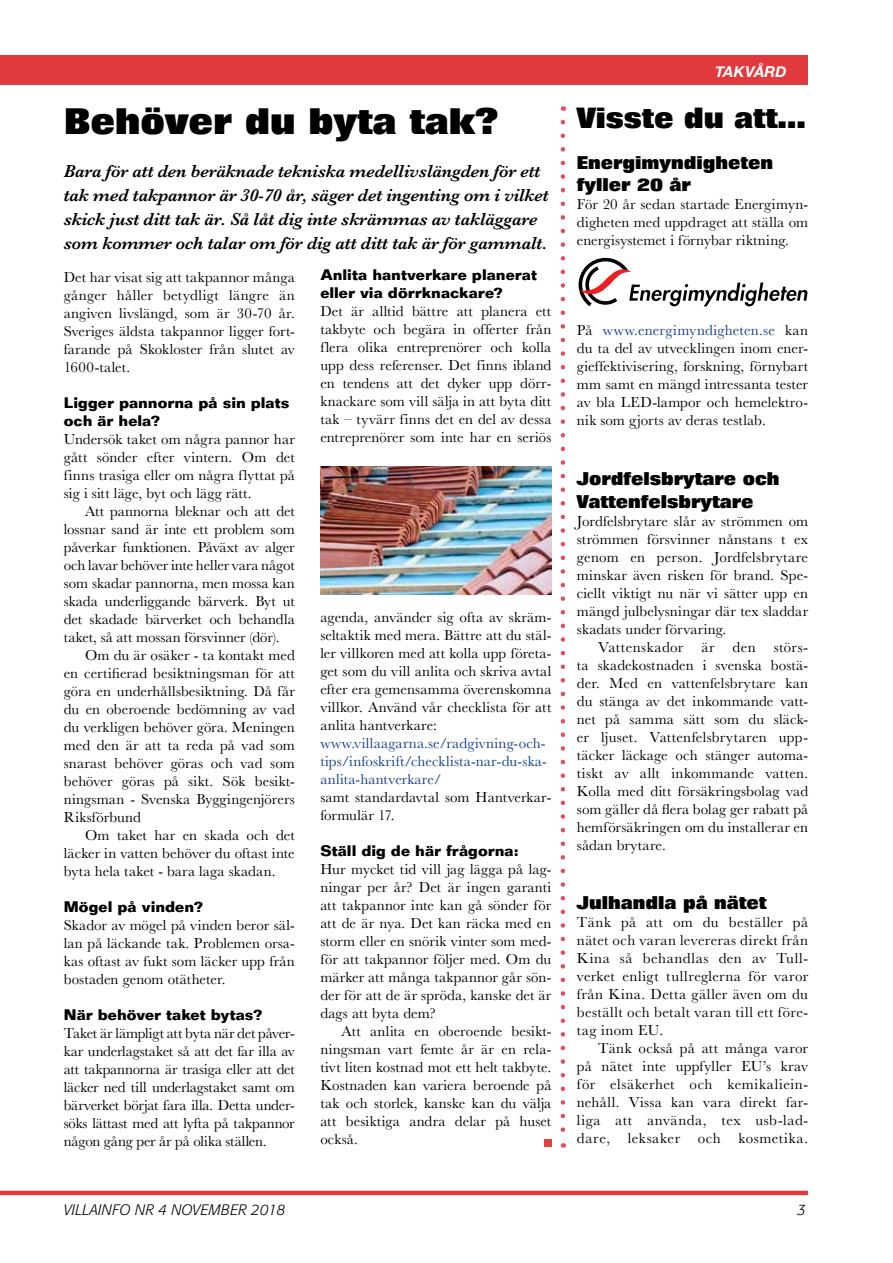
<style>
.page{position:relative;width:893px;height:1263px;background:#fff}
.page>*{position:absolute;margin:0;border:0;box-sizing:border-box;transform-origin:0 0}
.t1{font:800 36px "Folio";color:#000}
.t2{font:800 28.5px "Folio";color:#000}
.t3{font:italic 600 18px/24px "Baskerville";letter-spacing:-.01em;color:#000}
.t4{font:800 18px/22.5px "Folio";color:#000}
.t5{font:15px/18px "Baskerville";letter-spacing:.01em;color:#000;text-align:justify}
.t6{font:700 15px/18px "Folio";letter-spacing:.005em;color:#000}
.t7{font:15px/18px "Baskerville";letter-spacing:.015em;color:#133d8d;text-align:justify}
.t8{font:italic 300 15px "Formata";letter-spacing:.02em;color:#000}
.t9{font:italic 700 15px "Helvetica Neue";letter-spacing:.015em;color:#fff}
.s1{color:#133d8d}
</style>
<div class="page">
<div style="left:0;top:55px;width:808px;height:30px;background:#e03a3e"></div>
<svg style="left:561px;top:122px;width:4px;height:1026px"></svg>
<hr style="left:0;top:1191px;width:808px;height:4px;background:#e03a3e">
<div style="left:544px;top:1139px;width:7px;height:7px;background:#e14142"></div>
<img style="left:320px;top:466px;width:231px;height:128px">
<svg style="left:579px;top:258px;width:228px;height:48px"></svg>
<h1 class="t1" style="left:64px;top:101px;width:437px">Behöver du byta tak?</h1>
<p class="t9" style="left:715px;top:60px;width:73px">TAKVÅRD</p>
<h2 class="t2" style="left:577px;top:102px;width:231px">Visste du att…</h2>
<p class="t3" style="left:64px;top:159px;width:487px">Bara för att den beräknade tekniska medellivslängden för ett tak med takpannor är 30-70 år, säger det ingenting om i vilket skick just ditt tak är. Så låt dig inte skrämmas av takläggare som kommer och talar om för dig att ditt tak är för gammalt.</p>
<p class="t4" style="left:577px;top:151px;width:198px">Energimyndigheten fyller 20 år</p>
<p class="t5" style="left:577px;top:196px;width:233px">För 20 år sedan startade Energimyn&shy;digheten med uppdraget att ställa om energisystemet i förnybar riktning.</p>
<p class="t5" style="left:64px;top:268px;width:233px">Det har visat sig att takpannor många gånger håller betydligt längre än angiven livslängd, som är 30-70 år.<br>Sveriges äldsta takpannor ligger fort&shy;farande på Skokloster från slutet av 1600-talet.</p>
<p class="t6" style="left:64px;top:393px;width:227px">Ligger pannorna på sin plats och är hela?</p>
<p class="t5" style="left:64px;top:430px;width:233px">Undersök taket om några pannor har gått sönder efter vintern. Om det finns trasiga eller om några flyttat på sig i sitt läge, byt och lägg rätt.</p>
<p class="t5" style="left:64px;top:502px;width:233px;text-indent:21px">Att pannorna bleknar och att det lossnar sand är inte ett problem som påverkar funktionen. Påväxt av alger och lavar behöver inte heller vara något som skadar pannorna, men mossa kan skada underliggande bärverk. Byt ut det skadade bärverket och behandla taket, så att mossan försvinner (dör).</p>
<p class="t5" style="left:64px;top:646px;width:233px;text-indent:21px">Om du är osäker - ta kontakt med en certifierad besiktningsman för att göra en underhållsbesiktning. Då får du en oberoende bedömning av vad du verkligen behöver göra. Meningen med den är att ta reda på vad som snarast behöver göras och vad som behöver göras på sikt. Sök besikt&shy;ningsman - Svenska Byggingenjörers Riksförbund</p>
<p class="t5" style="left:64px;top:826px;width:233px;text-indent:21px">Om taket har en skada och det läcker in vatten behöver du oftast inte byta hela taket - bara laga skadan.</p>
<p class="t6" style="left:64px;top:897px;width:141px">Mögel på vinden?</p>
<p class="t5" style="left:64px;top:916px;width:233px">Skador av mögel på vinden beror säl&shy;lan på läckande tak. Problemen orsa&shy;kas oftast av fukt som läcker upp från bostaden genom otätheter.</p>
<p class="t6" style="left:64px;top:1005px;width:200px">När behöver taket bytas?</p>
<p class="t5" style="left:64px;top:1024px;width:233px">Taket är lämpligt att byta när det påver&shy;kar underlagstaket så att det far illa av att takpannorna är trasiga eller att det läcker ned till underlagstaket samt om bärverket börjat fara illa. Detta under&shy;söks lättast med att lyfta på takpannor någon gång per år på olika ställen.</p>
<p class="t6" style="left:320px;top:266px;width:218px">Anlita hantverkare planerat eller via dörrknackare?</p>
<p class="t5" style="left:320px;top:302px;width:233px">Det är alltid bättre att planera ett takbyte och begära in offerter från flera olika entreprenörer och kolla upp dess referenser. Det finns ibland en tendens att det dyker upp dörr&shy;knackare som vill sälja in att byta ditt tak – tyvärr finns det en del av dessa entreprenörer som inte har en seriös</p>
<p class="t5" style="left:320px;top:608px;width:233px">agenda, använder sig ofta av skräm&shy;seltaktik med mera. Bättre att du stäl&shy;ler villkoren med att kolla upp företa&shy;get som du vill anlita och skriva avtal efter era gemensamma överenskomna villkor. Använd vår checklista för att anlita hantverkare:</p>
<p class="t7" style="left:320px;top:734px;width:228px">www.villaagarna.se/radgivning-och&shy;tips/infoskrift/checklista-nar-du-ska&shy;anlita-hantverkare/</p>
<p class="t5" style="left:320px;top:788px;width:233px">samt standardavtal som Hantverkar&shy;formulär 17.</p>
<p class="t6" style="left:320px;top:842px;width:200px">Ställ dig de här frågorna:</p>
<p class="t5" style="left:320px;top:860px;width:233px">Hur mycket tid vill jag lägga på lag&shy;ningar per år? Det är ingen garanti att takpannor inte kan gå sönder för att de är nya. Det kan räcka med en storm eller en snörik vinter som med&shy;för att takpannor följer med. Om du märker att många takpannor går sön&shy;der för att de är spröda, kanske det är dags att byta dem?</p>
<p class="t5" style="left:320px;top:1022px;width:233px;text-indent:21px">Att anlita en oberoende besikt&shy;ningsman vart femte år är en rela&shy;tivt liten kostnad mot ett helt takbyte.<br>Kostnaden kan variera beroende på tak och storlek, kanske kan du välja att besiktiga andra delar på huset också.</p>
<p class="t5" style="left:577px;top:322px;width:233px">På <span class="s1">www.energimyndigheten.se</span> kan du ta del av utvecklingen inom ener&shy;gieffektivisering, forskning, förnybart mm samt en mängd intressanta tester av bla LED-lampor och hemelektro&shy;nik som gjorts av deras testlab.</p>
<p class="t4" style="left:577px;top:468px;width:204px">Jordfelsbrytare och<br>Vattenfelsbrytare</p>
<p class="t5" style="left:577px;top:512px;width:233px">Jordfelsbrytare slår av strömmen om strömmen försvinner nånstans t ex genom en person. Jordfelsbrytare minskar även risken för brand. Spe&shy;ciellt viktigt nu när vi sätter upp en mängd julbelysningar där tex sladdar skadats under förvaring.</p>
<p class="t5" style="left:577px;top:638px;width:233px;text-indent:21px">Vattenskador är den störs&shy;ta skadekostnaden i svenska bostä&shy;der. Med en vattenfelsbrytare kan du stänga av det inkommande vatt&shy;net på samma sätt som du släck&shy;er ljuset. Vattenfelsbrytaren upp&shy;täcker läckage och stänger automa&shy;tiskt av allt inkommande vatten.<br>Kolla med ditt försäkringsbolag vad som gäller då flera bolag ger rabatt på hemförsäkringen om du installerar en sådan brytare.</p>
<p class="t4" style="left:577px;top:892px;width:191px">Julhandla på nätet</p>
<p class="t5" style="left:577px;top:914px;width:233px">Tänk på att om du beställer på nätet och varan levereras direkt från Kina så behandlas den av Tull&shy;verket enligt tullreglerna för varor från Kina. Detta gäller även om du beställt och betalt varan till ett före&shy;tag inom EU.</p>
<p class="t5" style="left:577px;top:1040px;width:233px;text-indent:21px">Tänk också på att många varor på nätet inte uppfyller EU’s krav för elsäkerhet och kemikaliein&shy;nehåll. Vissa kan vara direkt far&shy;liga att använda, tex usb-lad&shy;dare, leksaker och kosmetika.</p>
<p class="t8" style="left:64px;top:1200px;width:223px">VILLAINFO NR 4 NOVEMBER 2018</p>
<p class="t8" style="left:797px;top:1200px;width:10px">3</p>
</div>
